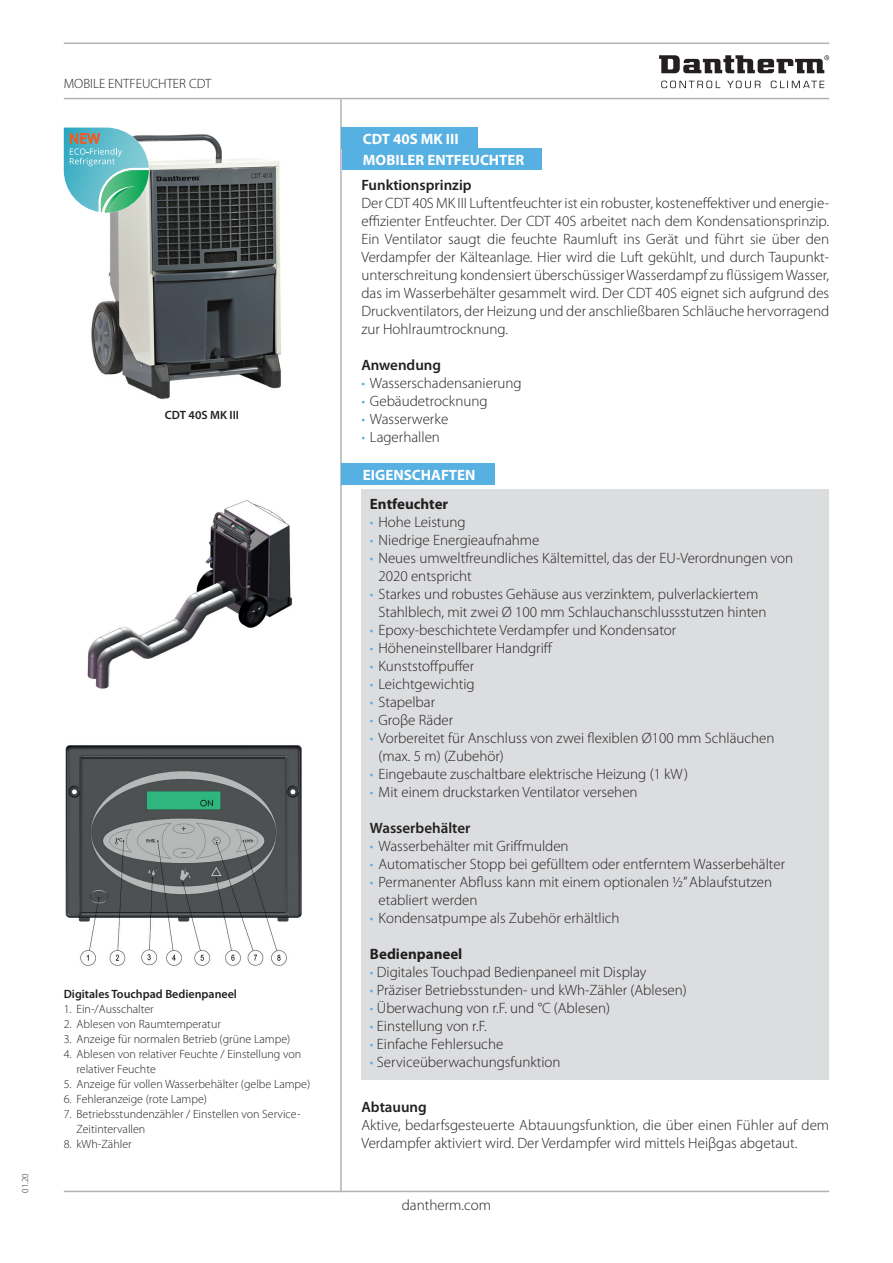
<style>
.page{position:relative;width:893px;height:1263px;background:#fff}
.page>*{position:absolute;margin:0;border:0;box-sizing:border-box;transform-origin:0 0}
.t1{font:300 15px/18px "Myriad Pro";color:#231f20}
.t2{font:600 15px "Myriad Pro";color:#231f20}
.t3{font:700 15px/21.3px "Myriad Pro";color:#fff}
.t4{font:700 15px "Myriad Pro";color:#231f20}
.t5{font:300 13.5px "Myriad Pro";color:#231f20}
.t6{font:300 12px/15px "Myriad Pro";color:#231f20}
.t7{font:600 12px "Myriad Pro";color:#231f20}
.t8{font:300 9px "Myriad Pro";color:#231f20}
.s1{color:#57b0e2}
</style>
<div class="page">
<div style="left:361px;top:489px;width:468px;height:590px;background:#dcdddf"></div>
<hr style="left:64px;top:43px;width:765px;height:1px;background:#b2b3b7">
<hr style="left:64px;top:98px;width:765px;height:1px;background:#b2b3b7">
<hr style="left:64px;top:1191px;width:765px;height:1px;background:#b2b3b7">
<svg style="left:661px;top:81px;width:163px;height:7px"></svg>
<svg style="left:659px;top:55px;width:170px;height:18px"></svg>
<hr style="left:340px;top:99px;width:2px;height:1093px;background:#b2b3b7">
<div style="left:342px;top:128px;width:136px;height:21px;background:#57b0e2"></div>
<div style="left:342px;top:149px;width:200px;height:21px;background:#57b0e2"></div>
<div style="left:342px;top:463px;width:153px;height:22px;background:#57b0e2"></div>
<img style="left:87px;top:500px;width:206px;height:189px">
<img style="left:65px;top:745px;width:237px;height:221px">
<img style="left:91px;top:134px;width:190px;height:265px">
<svg style="left:64px;top:128px;width:85px;height:85px;background:#79c2bd"></svg>
<p class="t5" style="left:64px;top:76px;width:149px">MOBILE ENTFEUCHTER CDT</p>
<p class="t7" style="left:165px;top:409px;width:76px">CDT 40S MK III</p>
<p class="t8" style="left:20px;top:1193px;width:21px;rotate:-90deg">01.20</p>
<p class="t7" style="left:64px;top:987px;width:175px">Digitales Touchpad Bedienpaneel</p>
<p class="t6" style="left:64px;top:1002px;width:92px">1. Ein-/Ausschalter</p>
<p class="t6" style="left:64px;top:1017px;width:159px">2. Ablesen von Raumtemperatur</p>
<p class="t6" style="left:64px;top:1032px;width:228px">3. Anzeige für normalen Betrieb (grüne Lampe)</p>
<p class="t6" style="left:77px;top:1047px;width:226px;text-indent:-13px">4. Ablesen von relativer Feuchte / Einstellung von relativer Feuchte</p>
<p class="t6" style="left:64px;top:1077px;width:248px">5. Anzeige für vollen Wasserbehälter (gelbe Lampe)</p>
<p class="t6" style="left:64px;top:1092px;width:145px">6. Fehleranzeige (rote Lampe)</p>
<p class="t6" style="left:77px;top:1107px;width:226px;text-indent:-13px">7. Betriebsstundenzähler / Einstellen von Service-<br>Zeitintervallen</p>
<p class="t6" style="left:64px;top:1137px;width:69px">8. kWh-Zähler</p>
<p class="t3" style="left:363px;top:128px;width:163px">CDT 40S MK III<br>MOBILER ENTFEUCHTER</p>
<p class="t2" style="left:361px;top:176px;width:112px">Funktionsprinzip</p>
<p class="t1" style="left:361px;top:194px;width:469px;text-align:justify">Der CDT 40S MK III Luftentfeuchter ist ein robuster, kosteneffektiver und energie&shy;effizienter Entfeuchter. Der CDT 40S arbeitet nach dem Kondensationsprinzip.<br>Ein Ventilator saugt die feuchte Raumluft ins Gerät und führt sie über den Verdampfer der Kälteanlage. Hier wird die Luft gekühlt, und durch Taupunkt&shy;unterschreitung kondensiert überschüssiger Wasserdampf zu flüssigem Wasser, das im Wasserbehälter gesammelt wird. Der CDT 40S eignet sich aufgrund des Druckventilators, der Heizung und der anschließbaren Schläuche hervorragend zur Hohlraumtrocknung.</p>
<p class="t2" style="left:361px;top:356px;width:81px">Anwendung</p>
<p class="t1" style="left:361px;top:374px;width:162px"><span class="s1">•</span> Wasserschadensanierung</p>
<p class="t1" style="left:361px;top:392px;width:128px"><span class="s1">•</span> Gebäudetrocknung</p>
<p class="t1" style="left:361px;top:410px;width:88px"><span class="s1">•</span> Wasserwerke</p>
<p class="t1" style="left:361px;top:428px;width:80px"><span class="s1">•</span> Lagerhallen</p>
<p class="t3" style="left:363px;top:464px;width:114px">EIGENSCHAFTEN</p>
<p class="t4" style="left:370px;top:495px;width:80px">Entfeuchter</p>
<p class="t1" style="left:370px;top:513px;width:97px"><span class="s1">•</span> Hohe Leistung</p>
<p class="t1" style="left:370px;top:531px;width:171px"><span class="s1">•</span> Niedrige Energieaufnahme</p>
<p class="t1" style="left:378px;top:549px;width:416px;text-indent:-9px"><span class="s1">•</span> Neues umweltfreundliches Kältemittel, das der EU-Verordnungen von<br>2020 entspricht</p>
<p class="t1" style="left:370px;top:585px;width:398px;text-align:center"><span class="s1">•</span> Starkes und robustes Gehäuse aus verzinktem, pulverlackiertem<br>Stahlblech, mit zwei Ø 100 mm Schlauchanschlussstutzen hinten</p>
<p class="t1" style="left:370px;top:621px;width:308px"><span class="s1">•</span> Epoxy-beschichtete Verdampfer und Kondensator</p>
<p class="t1" style="left:370px;top:639px;width:184px"><span class="s1">•</span> Höheneinstellbarer Handgriff</p>
<p class="t1" style="left:370px;top:657px;width:106px"><span class="s1">•</span> Kunststoffpuffer</p>
<p class="t1" style="left:370px;top:675px;width:106px"><span class="s1">•</span> Leichtgewichtig</p>
<p class="t1" style="left:370px;top:693px;width:67px"><span class="s1">•</span> Stapelbar</p>
<p class="t1" style="left:370px;top:711px;width:85px"><span class="s1">•</span> Groβe Räder</p>
<p class="t1" style="left:378px;top:729px;width:398px;text-indent:-9px"><span class="s1">•</span> Vorbereitet für Anschluss von zwei flexiblen Ø100 mm Schläuchen (max. 5 m) (Zubehör)</p>
<p class="t1" style="left:370px;top:765px;width:320px"><span class="s1">•</span> Eingebaute zuschaltbare elektrische Heizung (1 kW)</p>
<p class="t1" style="left:370px;top:783px;width:269px"><span class="s1">•</span> Mit einem druckstarken Ventilator versehen</p>
<p class="t2" style="left:370px;top:819px;width:102px">Wasserbehälter</p>
<p class="t1" style="left:370px;top:837px;width:200px"><span class="s1">•</span> Wasserbehälter mit Griffmulden</p>
<p class="t1" style="left:370px;top:855px;width:417px"><span class="s1">•</span> Automatischer Stopp bei gefülltem oder entferntem Wasserbehälter</p>
<p class="t1" style="left:378px;top:873px;width:395px;text-indent:-9px"><span class="s1">•</span> Permanenter Abfluss kann mit einem optionalen ½” Ablaufstutzen etabliert werden</p>
<p class="t1" style="left:370px;top:909px;width:251px"><span class="s1">•</span> Kondensatpumpe als Zubehör erhältlich</p>
<p class="t4" style="left:370px;top:945px;width:94px">Bedienpaneel</p>
<p class="t1" style="left:370px;top:963px;width:278px"><span class="s1">•</span> Digitales Touchpad Bedienpaneel mit Display</p>
<p class="t1" style="left:370px;top:981px;width:318px"><span class="s1">•</span> Präziser Betriebsstunden- und kWh-Zähler (Ablesen)</p>
<p class="t1" style="left:370px;top:999px;width:242px"><span class="s1">•</span> Überwachung von r.F. und °C (Ablesen)</p>
<p class="t1" style="left:370px;top:1017px;width:118px"><span class="s1">•</span> Einstellung von r.F.</p>
<p class="t1" style="left:370px;top:1035px;width:135px"><span class="s1">•</span> Einfache Fehlersuche</p>
<p class="t1" style="left:370px;top:1053px;width:192px"><span class="s1">•</span> Serviceüberwachungsfunktion</p>
<p class="t2" style="left:361px;top:1098px;width:67px">Abtauung</p>
<p class="t1" style="left:361px;top:1116px;width:469px">Aktive, bedarfsgesteuerte Abtauungsfunktion, die über einen Fühler auf dem<br>Verdampfer aktiviert wird. Der Verdampfer wird mittels Heiβgas abgetaut.</p>
<p class="t1" style="left:402px;top:1197px;width:91px">dantherm.com</p>
</div>
